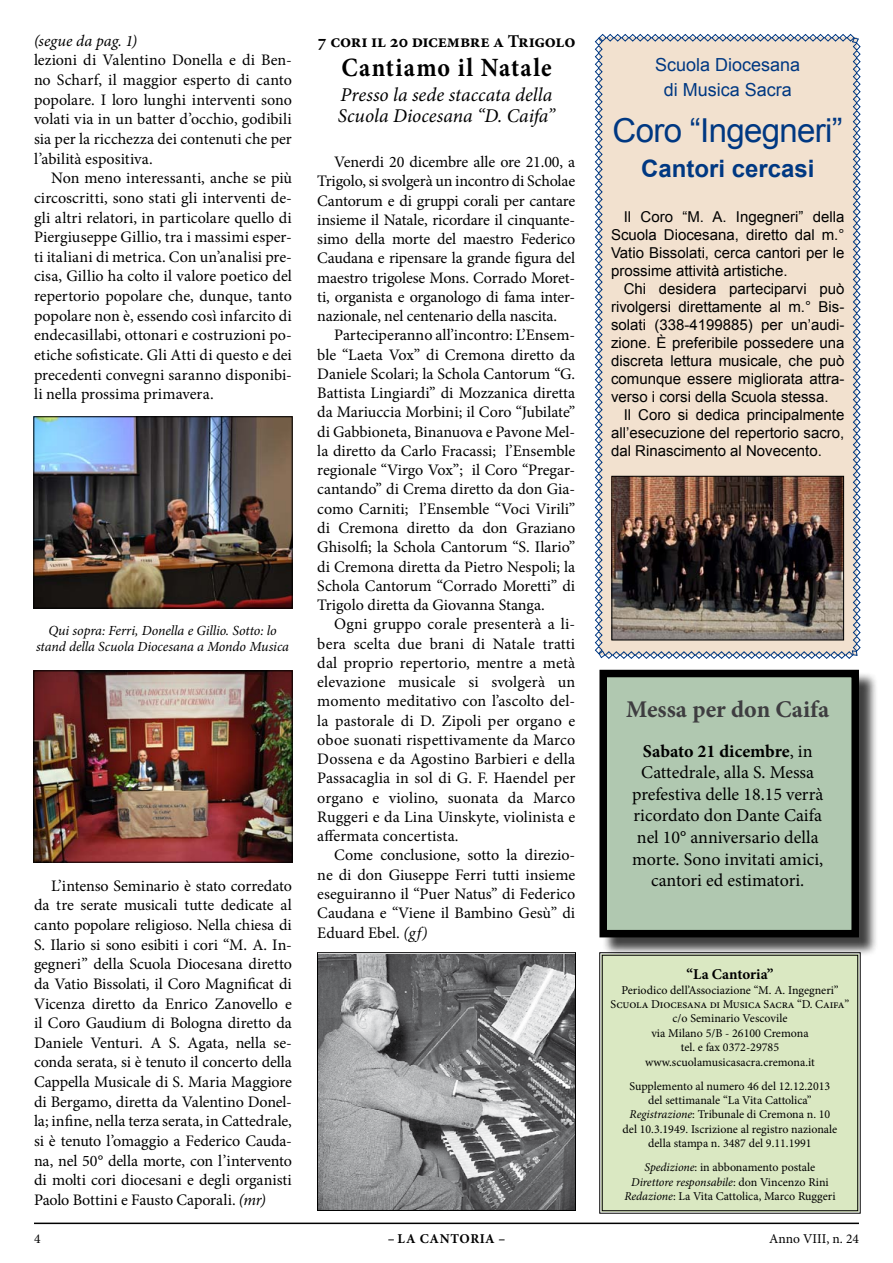
<style>
.page{position:relative;width:893px;height:1263px;background:#fff}
.page>*{position:absolute;margin:0;border:0;box-sizing:border-box;transform-origin:0 0}
.t1{font:33px "Arial";letter-spacing:-.02em;color:#003882}
.t2{font:700 26.4px "Minion Pro";color:#000;scale:.91 1}
.t3{font:700 24px "Minion Pro";letter-spacing:.005em;color:#3e3d40}
.t4{font:700 24px "Arial";color:#003882}
.t5{font:italic 19.5px/21px "Minion Pro";color:#000}
.t6{font:18px/21.6px "Minion Pro";color:#000;text-align:center}
.t7{font:18px/25.2px "Arial";color:#003882;text-align:center}
.t8{font:700 18px "Minion Pro";letter-spacing:-.015em;color:#000}
.t9{font:16.05px/19.2px "Minion Pro";color:#000;text-align:justify}
.t10{font:italic 16.05px "Minion Pro";color:#000}
.t11{font:15px/18px "Arial";color:#000;text-align:justify}
.t12{font:700 15px "Minion Pro";color:#000}
.t13{font:italic 13.95px/16.8px "Minion Pro";letter-spacing:-.005em;color:#000;text-align:center}
.t14{font:13.5px "Minion Pro";color:#000}
.t15{font:700 13.5px "Minion Pro";letter-spacing:.05em;color:#000}
.t16{font:12px/14.4px "Minion Pro";color:#000;text-align:center}
.s1{font-style:italic}
.s2{font-weight:700}
</style>
<div class="page">
<div style="left:601px;top:671px;width:277px;height:285px;background:#000;opacity:.75"></div>
<div style="left:603px;top:673px;width:252px;height:261px;background:#b0c8b0"></div>
<div style="left:599px;top:670px;width:260px;height:267px;border:8px solid #000"></div>
<hr style="left:34px;top:1222px;width:825px;height:2px;background:#000">
<div style="left:599px;top:952px;width:262px;height:262px;background:#dae8c2"></div>
<div style="left:602px;top:955px;width:256px;height:256px;border:1px solid #000"></div>
<svg style="left:395px;top:1222px;width:102px;height:3px"></svg>
<svg style="left:594px;top:34px;width:267px;height:625px;background:#e9dbcd"></svg>
<img style="left:614px;top:478px;width:228px;height:160px">
<div style="left:612px;top:476px;width:232px;height:164px;border:1px solid #000"></div>
<img style="left:36px;top:673px;width:254px;height:187px">
<div style="left:34px;top:671px;width:258px;height:191px;border:1px solid #000"></div>
<img style="left:36px;top:419px;width:254px;height:187px">
<div style="left:34px;top:417px;width:258px;height:191px;border:1px solid #000"></div>
<img style="left:319px;top:954px;width:255px;height:254px">
<div style="left:317px;top:952px;width:259px;height:258px;border:1px solid #000"></div>
<p class="t10" style="left:34px;top:30px;width:105px">(segue da pag. 1)</p>
<p class="t9" style="left:34px;top:50px;width:259px;line-height:19.6px">lezioni di Valentino Donella e di Ben&shy;no Scharf, il maggior esperto di canto popolare. I loro lunghi interventi sono volati via in un batter d’occhio, godibili sia per la ricchezza dei contenuti che per l’abilità espositiva.</p>
<p class="t9" style="left:34px;top:168px;width:259px;line-height:19.6px;text-indent:17px">Non meno interessanti, anche se più circoscritti, sono stati gli interventi de&shy;gli altri relatori, in particolare quello di Piergiuseppe Gillio, tra i massimi esper&shy;ti italiani di metrica. Con un’analisi pre&shy;cisa, Gillio ha colto il valore poetico del repertorio popolare che, dunque, tanto popolare non è, essendo così infarcito di endecasillabi, ottonari e costruzioni po&shy;etiche sofisticate. Gli Atti di questo e dei precedenti convegni saranno disponibi&shy;li nella prossima primavera.</p>
<p class="t13" style="left:36px;top:622px;width:254px">Qui sopra: Ferri, Donella e Gillio. Sotto: lo stand della Scuola Diocesana a Mondo Musica</p>
<p class="t9" style="left:34px;top:876px;width:259px;line-height:19.6px;text-indent:17px">L’intenso Seminario è stato corredato da tre serate musicali tutte dedicate al canto popolare religioso. Nella chiesa di S. Ilario si sono esibiti i cori “M. A. In&shy;gegneri” della Scuola Diocesana diretto da Vatio Bissolati, il Coro Magnificat di Vicenza diretto da Enrico Zanovello e il Coro Gaudium di Bologna diretto da Daniele Venturi. A S. Agata, nella se&shy;conda serata, si è tenuto il concerto della Cappella Musicale di S. Maria Maggiore di Bergamo, diretta da Valentino Donel&shy;la; infine, nella terza serata, in Cattedrale, si è tenuto l’omaggio a Federico Cauda&shy;na, nel 50° della morte, con l’intervento di molti cori diocesani e degli organisti Paolo Bottini e Fausto Caporali. <span class="s1">(mr)</span></p>
<p class="t8" style="left:317px;top:29px;width:259px">7 cori il 20 dicembre a Trigolo</p>
<h2 class="t2" style="left:341px;top:49px;width:232px">Cantiamo il Natale</h2>
<p class="t5" style="left:338px;top:85px;width:219px">Presso la sede staccata della<br>Scuola Diocesana “D. Caifa”</p>
<p class="t9" style="left:317px;top:152px;width:259px;text-indent:17px">Venerdi 20 dicembre alle ore 21.00, a Trigolo, si svolgerà un incontro di Scholae Cantorum e di gruppi corali per cantare insieme il Natale, ricordare il cinquante&shy;simo della morte del maestro Federico Caudana e ripensare la grande figura del maestro trigolese Mons. Corrado Moret&shy;ti, organista e organologo di fama inter&shy;nazionale, nel centenario della nascita.</p>
<p class="t9" style="left:317px;top:326px;width:259px;text-indent:17px">Parteciperanno all’incontro: L’Ensem&shy;ble “Laeta Vox” di Cremona diretto da Daniele Scolari; la Schola Cantorum “G.<br>Battista Lingiardi” di Mozzanica diretta da Mariuccia Morbini; il Coro “Jubilate” di Gabbioneta, Binanuova e Pavone Mel&shy;la diretto da Carlo Fracassi; l’Ensemble regionale “Virgo Vox”; il Coro “Pregar&shy;cantando” di Crema diretto da don Gia&shy;como Carniti; l’Ensemble “Voci Virili” di Cremona diretto da don Graziano Ghisolfi; la Schola Cantorum “S. Ilario” di Cremona diretta da Pietro Nespoli; la Schola Cantorum “Corrado Moretti” di Trigolo diretta da Giovanna Stanga.</p>
<p class="t9" style="left:317px;top:615px;width:259px;text-indent:17px">Ogni gruppo corale presenterà a li&shy;bera scelta due brani di Natale tratti dal proprio repertorio, mentre a metà elevazione musicale si svolgerà un momento meditativo con l’ascolto del&shy;la pastorale di D. Zipoli per organo e oboe suonati rispettivamente da Marco Dossena e da Agostino Barbieri e della Passacaglia in sol di G. F. Haendel per organo e violino, suonata da Marco Ruggeri e da Lina Uinskyte, violinista e affermata concertista.</p>
<p class="t9" style="left:317px;top:846px;width:259px;text-indent:17px">Come conclusione, sotto la direzio&shy;ne di don Giuseppe Ferri tutti insieme eseguiranno il “Puer Natus” di Federico Caudana e “Viene il Bambino Gesù” di Eduard Ebel. <span class="s1">(gf)</span></p>
<p class="t7" style="left:655px;top:52px;width:147px">Scuola Diocesana di Musica Sacra</p>
<h1 class="t1" style="left:612px;top:109px;width:232px">Coro “Ingegneri”</h1>
<h3 class="t4" style="left:641px;top:153px;width:175px">Cantori cercasi</h3>
<p class="t11" style="left:611px;top:208px;width:235px;text-indent:13px">Il Coro “M. A. Ingegneri” della Scuola Diocesana, diretto dal m.° Vatio Bissolati, cerca cantori per le prossime attività artistiche.</p>
<p class="t11" style="left:611px;top:280px;width:235px;text-indent:13px">Chi desidera parteciparvi può rivolgersi direttamente al m.° Bis&shy;solati (338-4199885) per un’audi&shy;zione. È preferibile possedere una discreta lettura musicale, che può comunque essere migliorata attra&shy;verso i corsi della Scuola stessa.</p>
<p class="t11" style="left:611px;top:406px;width:235px;text-indent:13px">Il Coro si dedica principalmente all’esecuzione del repertorio sacro, dal Rinascimento al Novecento.</p>
<h3 class="t3" style="left:626px;top:692px;width:205px">Messa per don Caifa</h3>
<p class="t6" style="left:632px;top:740px;width:193px"><span class="s2">Sabato 21 dicembre</span>, in<br>Cattedrale, alla S. Messa prefestiva delle 18.15 verrà ricordato don Dante Caifa nel 10° anniversario della morte. Sono invitati amici, cantori ed estimatori.</p>
<p class="t12" style="left:687px;top:964px;width:88px">“La Cantoria”</p>
<p class="t16" style="left:610px;top:983px;width:240px">Periodico dell’Associazione “M. A. Ingegneri” Scuola Diocesana di Musica Sacra “D. Caifa” c/o Seminario Vescovile<br>via Milano 5/B - 26100 Cremona<br>tel. e fax 0372-29785 www.scuolamusicasacra.cremona.it</p>
<p class="t16" style="left:623px;top:1079px;width:216px">Supplemento al numero 46 del 12.12.2013 del settimanale “La Vita Cattolica” <span class="s1">Registrazione</span>: Tribunale di Cremona n. 10 del 10.3.1949. Iscrizione al registro nazionale della stampa n. 3487 del 9.11.1991</p>
<p class="t16" style="left:624px;top:1160px;width:213px"><span class="s1">Spedizione</span>: in abbonamento postale<br><span class="s1">Direttore responsabile</span>: don Vincenzo Rini<br><span class="s1">Redazione</span>: La Vita Cattolica, Marco Ruggeri</p>
<p class="t14" style="left:34px;top:1230px;width:8px">4</p>
<p class="t15" style="left:388px;top:1229px;width:119px">– LA CANTORIA –</p>
<p class="t14" style="left:769px;top:1230px;width:91px">Anno VIII, n. 24</p>
</div>
